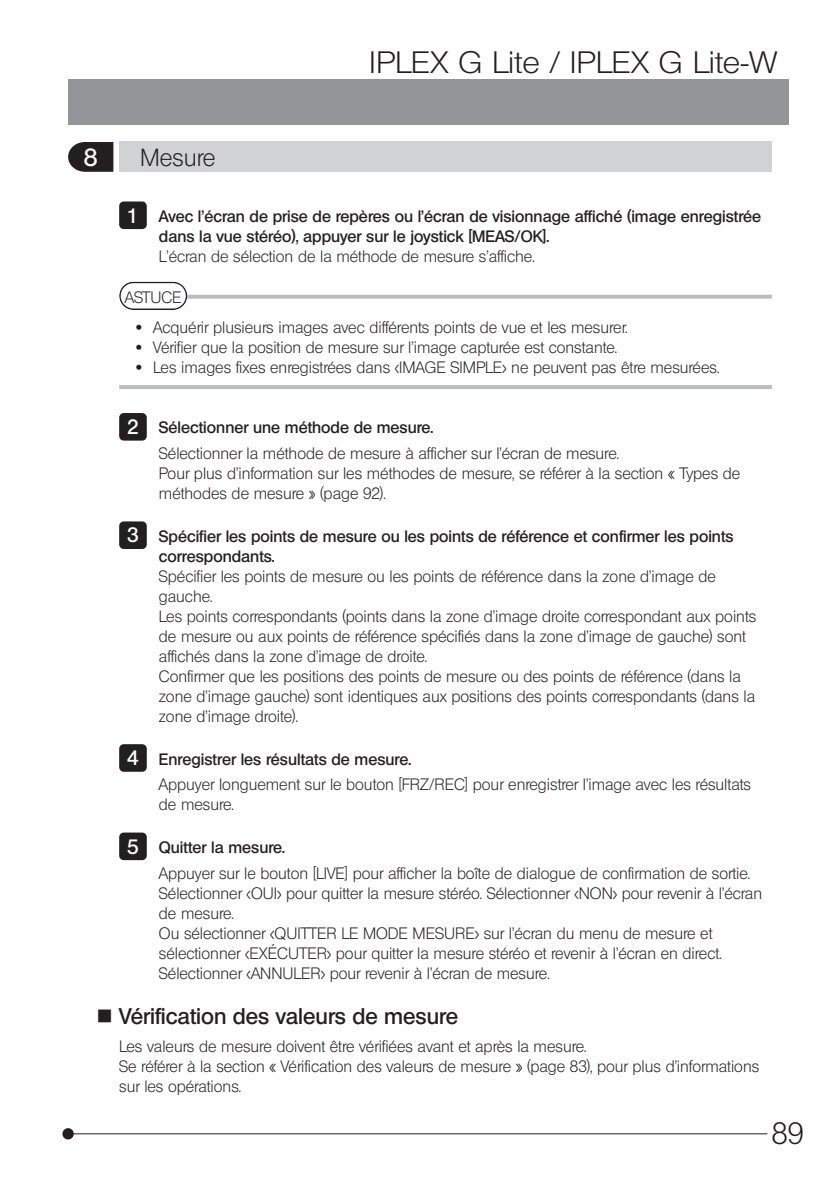
<style>
.page{position:relative;width:840px;height:1191px;background:#fff}
.page>*{position:absolute;margin:0;border:0;box-sizing:border-box;transform-origin:0 0}
.t1{font:30px "Olympus Leicht Normal";color:#231f20;scale:1.1 1}
.t2{font:30px "Olympus Leicht Normal";color:#231f20}
.t3{font:24px "Olympus Leicht Normal";color:#231f20}
.t4{font:24px "Olympus Leicht Halbfett";color:#fff}
.t5{font:22px "Olympus Leicht Halbfett";color:#231f20}
.t6{font:20.2px "Olympus Leicht Halbfett";color:#fff}
.t7{font:16px/20px "Olympus Leicht Normal";color:#231f20}
.t8{font:16px/20px "Olympus Leicht Halbfett";color:#231f20}
.s1{font-family:"Olympus Leicht Halbfett"}
</style>
<div class="page">
<div style="left:62px;top:1128px;width:12px;height:11px;background:#231f20;border-radius:50%"></div>
<hr style="left:68px;top:1133px;width:699px;height:1px;background:#231f20">
<div style="left:68px;top:79px;width:720px;height:46px;background:#939598"></div>
<div style="left:119px;top:142px;width:652px;height:30px;background:#d1d2d4"></div>
<svg style="left:68px;top:142px;width:45px;height:30px"></svg>
<div style="left:119px;top:201px;width:28px;height:28px;background:#231f20;border-radius:5px"></div>
<svg style="left:187px;top:295px;width:584px;height:4px;background:#c1c2c4"></svg>
<hr style="left:119px;top:385px;width:652px;height:4px;background:#bcbdc0">
<div style="left:119px;top:282px;width:68px;height:28px;border:2px solid #231f20;border-radius:13px"></div>
<div style="left:119px;top:413px;width:28px;height:27px;background:#231f20;border-radius:5px"></div>
<div style="left:119px;top:521px;width:28px;height:28px;background:#231f20;border-radius:5px"></div>
<div style="left:119px;top:744px;width:28px;height:27px;background:#231f20;border-radius:5px"></div>
<div style="left:119px;top:832px;width:28px;height:28px;background:#231f20;border-radius:5px"></div>
<h2 class="t4" style="left:84px;top:143px;width:15px">8</h2>
<h2 class="t3" style="left:140px;top:143px;width:77px">Mesure</h2>
<h1 class="t1" style="left:369px;top:45px;width:372px">IPLEX G Lite / IPLEX G Lite-W</h1>
<p class="t6" style="left:127px;top:203px;width:13px">1</p>
<p class="t8" style="left:159px;top:206px;width:603px">Avec l'écran de prise de repères ou l'écran de visionnage affiché (image enregistrée dans la vue stéréo), appuyer sur le joystick [MEAS/OK].</p>
<p class="t7" style="left:159px;top:246px;width:377px">L'écran de sélection de la méthode de mesure s'affiche.</p>
<p class="t7" style="left:125px;top:287px;width:58px">ASTUCE</p>
<p class="t7" style="left:136px;top:317px;width:584px"><span class="s1">·</span> Acquérir plusieurs images avec différents points de vue et les mesurer.<br><span class="s1">·</span> Vérifier que la position de mesure sur l'image capturée est constante.<br><span class="s1">·</span> Les images fixes enregistrées dans &lt;IMAGE SIMPLE&gt; ne peuvent pas être mesurées.</p>
<p class="t6" style="left:127px;top:415px;width:13px">2</p>
<p class="t6" style="left:127px;top:523px;width:13px">3</p>
<p class="t6" style="left:127px;top:746px;width:13px">4</p>
<p class="t6" style="left:127px;top:834px;width:13px">5</p>
<p class="t8" style="left:159px;top:418px;width:276px">Sélectionner une méthode de mesure.</p>
<p class="t7" style="left:159px;top:443px;width:582px">Sélectionner la méthode de mesure à afficher sur l'écran de mesure.<br>Pour plus d'information sur les méthodes de mesure, se référer à la section þ Types de méthodes de mesure ý (page 92).</p>
<p class="t8" style="left:159px;top:526px;width:576px">Spécifier les points de mesure ou les points de référence et confirmer les points correspondants.</p>
<p class="t7" style="left:159px;top:566px;width:598px">Spécifier les points de mesure ou les points de référence dans la zone d'image de gauche.<br>Les points correspondants (points dans la zone d'image droite correspondant aux points de mesure ou aux points de référence spécifiés dans la zone d'image de gauche) sont affichés dans la zone d'image de droite.<br>Confirmer que les positions des points de mesure ou des points de référence (dans la zone d'image gauche) sont identiques aux positions des points correspondants (dans la zone d'image droite).</p>
<p class="t8" style="left:159px;top:749px;width:254px">Enregistrer les résultats de mesure.</p>
<p class="t7" style="left:159px;top:774px;width:593px">Appuyer longuement sur le bouton [FRZ/REC] pour enregistrer l'image avec les résultats de mesure.</p>
<p class="t8" style="left:159px;top:837px;width:128px">Quitter la mesure.</p>
<p class="t7" style="left:159px;top:863px;width:604px">Appuyer sur le bouton [LIVE] pour afficher la boîte de dialogue de confirmation de sortie.<br>Sélectionner &lt;OUI&gt; pour quitter la mesure stéréo. Sélectionner &lt;NON&gt; pour revenir à l'écran de mesure.<br>Ou sélectionner &lt;QUITTER LE MODE MESURE&gt; sur l'écran du menu de mesure et sélectionner &lt;EXÉCUTER&gt; pour quitter la mesure stéréo et revenir à l'écran en direct.<br>Sélectionner &lt;ANNULER&gt; pour revenir à l'écran de mesure.</p>
<h3 class="t5" style="left:96px;top:1003px;width:363px">■ Vérification des valeurs de mesure</h3>
<p class="t7" style="left:119px;top:1036px;width:641px">Les valeurs de mesure doivent être vérifiées avant et après la mesure.<br>Se référer à la section þ Vérification des valeurs de mesure ý (page 83), pour plus d'informations sur les opérations.</p>
<h1 class="t2" style="left:771px;top:1115px;width:33px">89</h1>
</div>
